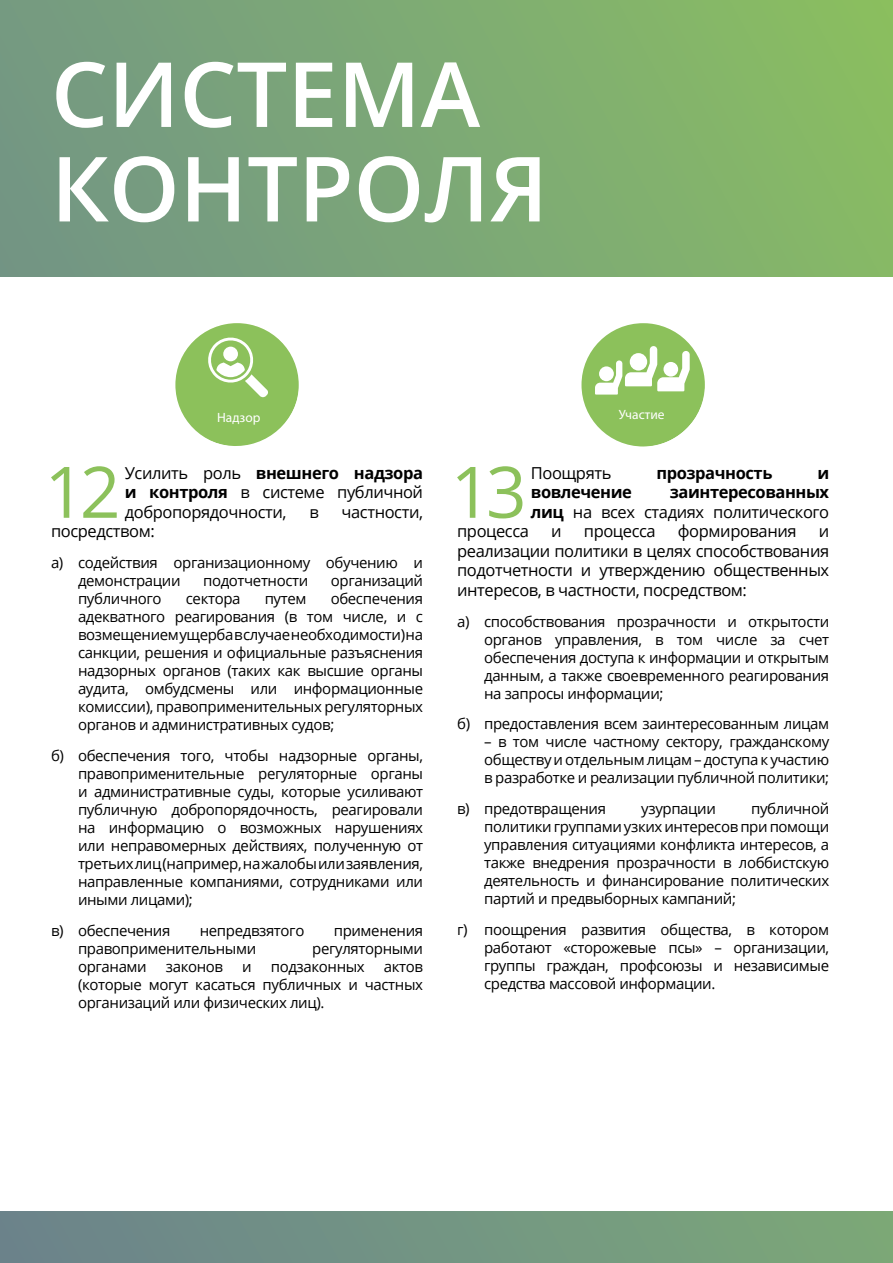
<style>
.page{position:relative;width:893px;height:1263px;background:#fff}
.page>*{position:absolute;margin:0;border:0;box-sizing:border-box;transform-origin:0 0}
.t1{font:600 90px/94.5px "Open Sans";color:#fff}
.t2{font:71.1px "Open Sans";color:#8cc15b}
.t3{font:700 24.15px "Calibri";color:#fff}
.t4{font:16.5px/19.5px "Open Sans";letter-spacing:-.025em;color:#000;text-align:justify}
.t5{font:700 16.5px "Open Sans";letter-spacing:-.025em;color:#000}
.t6{font:15px/18px "Open Sans";letter-spacing:-.025em;color:#000;text-align:justify}
.t7{font:600 13.5px/16.2px "Panton";color:#fff;text-align:center}
.s1{font-weight:700}
</style>
<div class="page">
<div style="left:0;top:0;width:893px;height:276px;background:linear-gradient(to right,#739785,#88bc64)"></div>
<svg style="left:175px;top:323px;width:124px;height:123px"></svg>
<div style="left:0;top:1212px;width:893px;height:51px;background:linear-gradient(to right,#6b838c,#7ca878)"></div>
<svg style="left:581px;top:323px;width:124px;height:123px"></svg>
<h3 class="t3" style="left:0;top:45px;width:205px">РОПОРЯДОЧНОСТЬ</h3>
<h1 class="t1" style="left:51px;top:45px;width:498px">СИСТЕМА<br>КОНТРОЛЯ</h1>
<p class="t7" style="left:321px;top:166px;width:72px">Управления рисками</p>
<p class="t7" style="left:217px;top:409px;width:45px">Надзор</p>
<p class="t7" style="left:619px;top:406px;width:47px">Участие</p>
<h2 class="t2" style="left:44px;top:443px;width:78px">12</h2>
<p class="t4" style="left:125px;top:463px;width:300px">Усилить роль <span class="s1">внешнего надзора и контроля</span> в системе публичной добропорядочности,</p>
<p class="t4" style="left:309px;top:502px;width:11px">в</p>
<p class="t4" style="left:342px;top:502px;width:83px">частности,</p>
<p class="t4" style="left:51px;top:521px;width:105px">посредством:</p>
<p class="t6" style="left:78px;top:553px;width:347px;text-indent:-27px">а) содействия организационному обучению и демонстрации</p>
<p class="t6" style="left:203px;top:571px;width:107px">подотчетности</p>
<p class="t6" style="left:331px;top:571px;width:94px">организаций</p>
<p class="t6" style="left:78px;top:589px;width:347px;text-indent:253px">обеспечения адекватного реагирования (в том числе, и с возмещением ущерба в случае необходимости) на санкции, решения и официальные разъяснения надзорных органов (таких как высшие органы аудита, омбудсмены или информационные комиссии), правоприменительных регуляторных органов и административных судов;</p>
<p class="t6" style="left:78px;top:746px;width:347px;text-indent:-27px">б) обеспечения того, чтобы надзорные органы, правоприменительные регуляторные органы и административные суды, которые усиливают публичную добропорядочность, реагировали на информацию о возможных нарушениях или неправомерных действиях, полученную от третьих лиц (например, на жалобы или заявления, направленные компаниями, сотрудниками или иными лицами);</p>
<p class="t6" style="left:51px;top:921px;width:121px">в) обеспечения</p>
<p class="t6" style="left:200px;top:921px;width:106px">непредвзятого</p>
<p class="t6" style="left:334px;top:921px;width:91px">применения</p>
<p class="t6" style="left:78px;top:939px;width:180px">правоприменительными</p>
<p class="t6" style="left:312px;top:939px;width:112px">регуляторными</p>
<p class="t6" style="left:78px;top:957px;width:70px">органами</p>
<p class="t6" style="left:166px;top:957px;width:59px">законов</p>
<p class="t6" style="left:242px;top:957px;width:11px">и</p>
<p class="t6" style="left:271px;top:957px;width:96px">подзаконных</p>
<p class="t6" style="left:78px;top:589px;width:85px">публичного</p>
<p class="t6" style="left:186px;top:589px;width:56px">сектора</p>
<p class="t6" style="left:265px;top:589px;width:43px">путем</p>
<p class="t6" style="left:78px;top:957px;width:347px;text-indent:306px">актов (которые могут касаться публичных и частных организаций или физических лиц).</p>
<h2 class="t2" style="left:451px;top:443px;width:78px">13</h2>
<p class="t4" style="left:531px;top:463px;width:82px">Поощрять</p>
<p class="t5" style="left:656px;top:461px;width:118px">прозрачность</p>
<p class="t5" style="left:817px;top:461px;width:13px">и</p>
<p class="t4" style="left:531px;top:482px;width:300px;text-align:right"><span class="s1">заинтересованных<br>лиц</span> на всех стадиях политического</p>
<p class="t5" style="left:531px;top:481px;width:103px">вовлечение</p>
<p class="t4" style="left:457px;top:521px;width:73px">процесса</p>
<p class="t4" style="left:551px;top:521px;width:12px">и</p>
<p class="t4" style="left:584px;top:521px;width:73px">процесса</p>
<p class="t4" style="left:678px;top:521px;width:120px">формирования</p>
<p class="t4" style="left:457px;top:521px;width:374px;text-indent:362px">и реализации политики в целях способствования подотчетности и утверждению общественных интересов, в частности, посредством:</p>
<p class="t6" style="left:484px;top:612px;width:347px;text-indent:-27px">а) способствования прозрачности и открытости органов управления, в том числе за счет обеспечения доступа к информации и открытым данным, а также своевременного реагирования на запросы информации;</p>
<p class="t6" style="left:457px;top:714px;width:374px">б) предоставления всем заинтересованным лицам</p>
<p class="t6" style="left:484px;top:732px;width:347px">– в том числе частному сектору, гражданскому обществу и отдельным лицам – доступа к участию в разработке и реализации публичной политики;</p>
<p class="t6" style="left:457px;top:799px;width:150px">в) предотвращения</p>
<p class="t6" style="left:641px;top:799px;width:76px">узурпации</p>
<p class="t6" style="left:484px;top:799px;width:347px;text-indent:267px">публичной политики группами узких интересов при помощи управления ситуациями конфликта интересов, а также внедрения прозрачности в лоббистскую деятельность и финансирование политических партий и предвыборных кампаний;</p>
<p class="t6" style="left:484px;top:920px;width:347px;text-indent:-27px">г) поощрения развития общества, в котором работают «сторожевые псы» – организации, группы граждан, профсоюзы и независимые средства массовой информации.</p>
</div>
